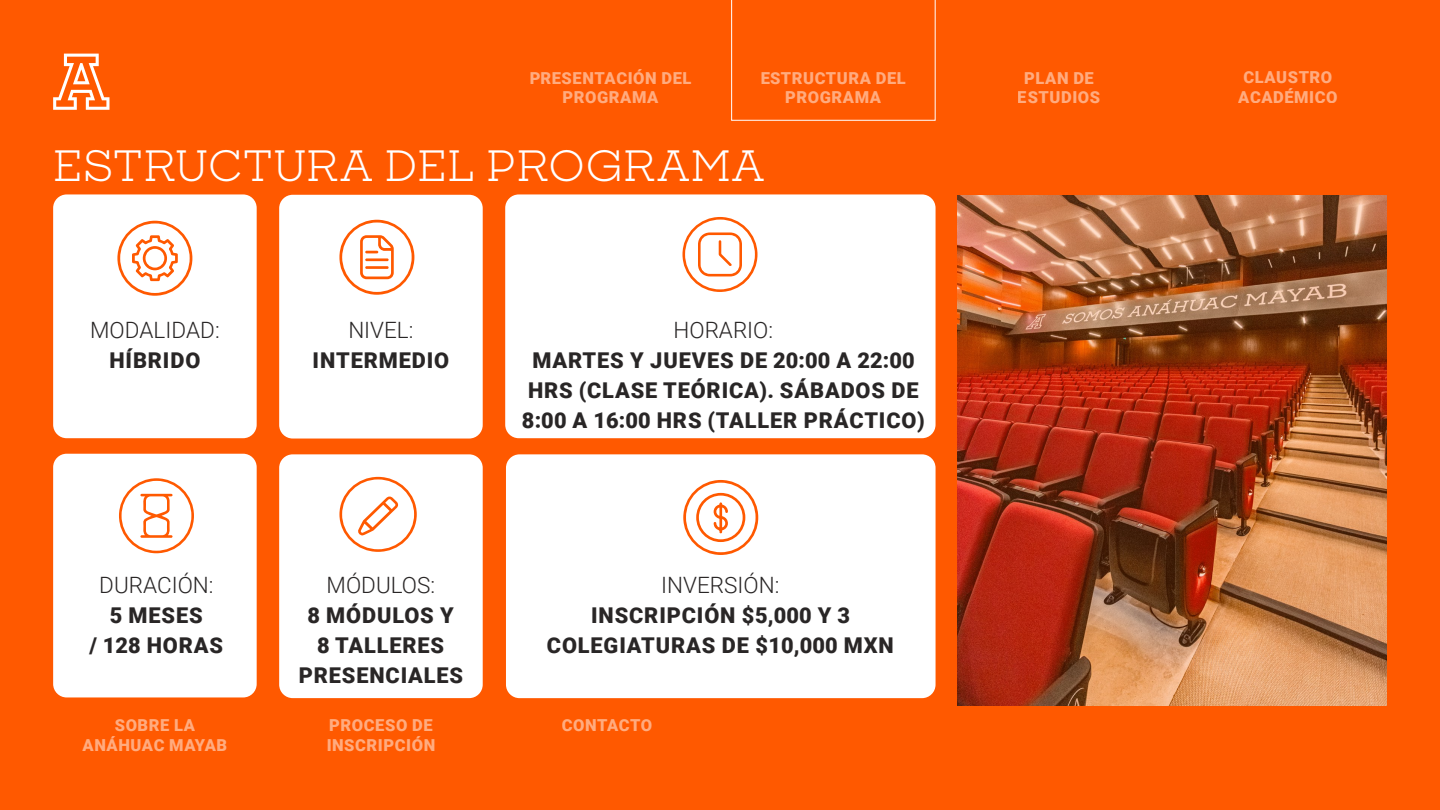
<style>
.page{position:relative;width:1440px;height:810px;background:#ff5900}
.page>*{position:absolute;margin:0;border:0;box-sizing:border-box;transform-origin:0 0}
.t1{font:42px "Sharp Slab";letter-spacing:-.01em;color:#fff}
.t2{font:300 22.5px "Roboto";color:#292626}
.t3{font:900 21.75px/30px "Roboto";letter-spacing:.04em;color:#292626;text-align:center}
.t4{font:900 16.5px/19.8px "Roboto";letter-spacing:.035em;color:#fff;text-align:center}
</style>
<div class="page">
<svg style="left:53px;top:54px;width:57px;height:56px"></svg>
<svg style="left:731px;top:0;width:205px;height:121px"></svg>
<div style="left:53px;top:194px;width:204px;height:244px;background:#fff;border-radius:14px"></div>
<div style="left:53px;top:454px;width:204px;height:243px;background:#fff;border-radius:14px"></div>
<div style="left:505px;top:194px;width:431px;height:244px;background:#fff;border-radius:14px"></div>
<div style="left:279px;top:454px;width:204px;height:244px;background:#fff;border-radius:14px"></div>
<div style="left:506px;top:454px;width:430px;height:244px;background:#fff;border-radius:14px"></div>
<svg style="left:339px;top:477px;width:78px;height:75px"></svg>
<svg style="left:682px;top:217px;width:76px;height:75px"></svg>
<svg style="left:119px;top:478px;width:75px;height:75px"></svg>
<svg style="left:683px;top:480px;width:75px;height:75px"></svg>
<img style="left:957px;top:196px;width:430px;height:510px">
<svg style="left:117px;top:221px;width:76px;height:75px"></svg>
<div style="left:279px;top:195px;width:204px;height:244px;background:#fff;border-radius:14px"></div>
<svg style="left:339px;top:220px;width:76px;height:75px"></svg>
<p class="t4" style="left:529px;top:67px;width:164px">PRESENTACIÓN DEL<br>PROGRAMA</p>
<p class="t4" style="left:760px;top:67px;width:147px">ESTRUCTURA DEL<br>PROGRAMA</p>
<p class="t4" style="left:1018px;top:67px;width:84px">PLAN DE<br>ESTUDIOS</p>
<p class="t4" style="left:1238px;top:66px;width:101px">CLAUSTRO<br>ACADÉMICO</p>
<h1 class="t1" style="left:53px;top:136px;width:714px">ESTRUCTURA DEL PROGRAMA</h1>
<p class="t2" style="left:90px;top:314px;width:131px">MODALIDAD:</p>
<p class="t3" style="left:109px;top:345px;width:92px">HÍBRIDO</p>
<p class="t2" style="left:99px;top:569px;width:116px">DURACIÓN:</p>
<p class="t3" style="left:89px;top:600px;width:135px">5 MESES<br>/ 128 HORAS</p>
<p class="t2" style="left:348px;top:314px;width:67px">NIVEL:</p>
<p class="t3" style="left:313px;top:345px;width:138px">INTERMEDIO</p>
<p class="t2" style="left:327px;top:569px;width:110px">MÓDULOS:</p>
<p class="t3" style="left:299px;top:600px;width:166px">8 MÓDULOS Y<br>8 TALLERES<br>PRESENCIALES</p>
<p class="t2" style="left:674px;top:314px;width:101px">HORARIO:</p>
<p class="t3" style="left:522px;top:345px;width:404px">MARTES Y JUEVES DE 20:00 A 22:00<br>HRS (CLASE TEÓRICA). SÁBADOS DE<br>8:00 A 16:00 HRS (TALLER PRÁCTICO)</p>
<p class="t2" style="left:661px;top:569px;width:120px">INVERSIÓN:</p>
<p class="t3" style="left:547px;top:600px;width:348px">INSCRIPCIÓN $5,000 Y 3<br>COLEGIATURAS DE $10,000 MXN</p>
<p class="t4" style="left:83px;top:715px;width:146px">SOBRE LA<br>ANÁHUAC MAYAB</p>
<p class="t4" style="left:327px;top:715px;width:110px;text-align:left">PROCESO DE<br>INSCRIPCIÓN</p>
<p class="t4" style="left:562px;top:715px;width:92px">CONTACTO</p>
</div>
